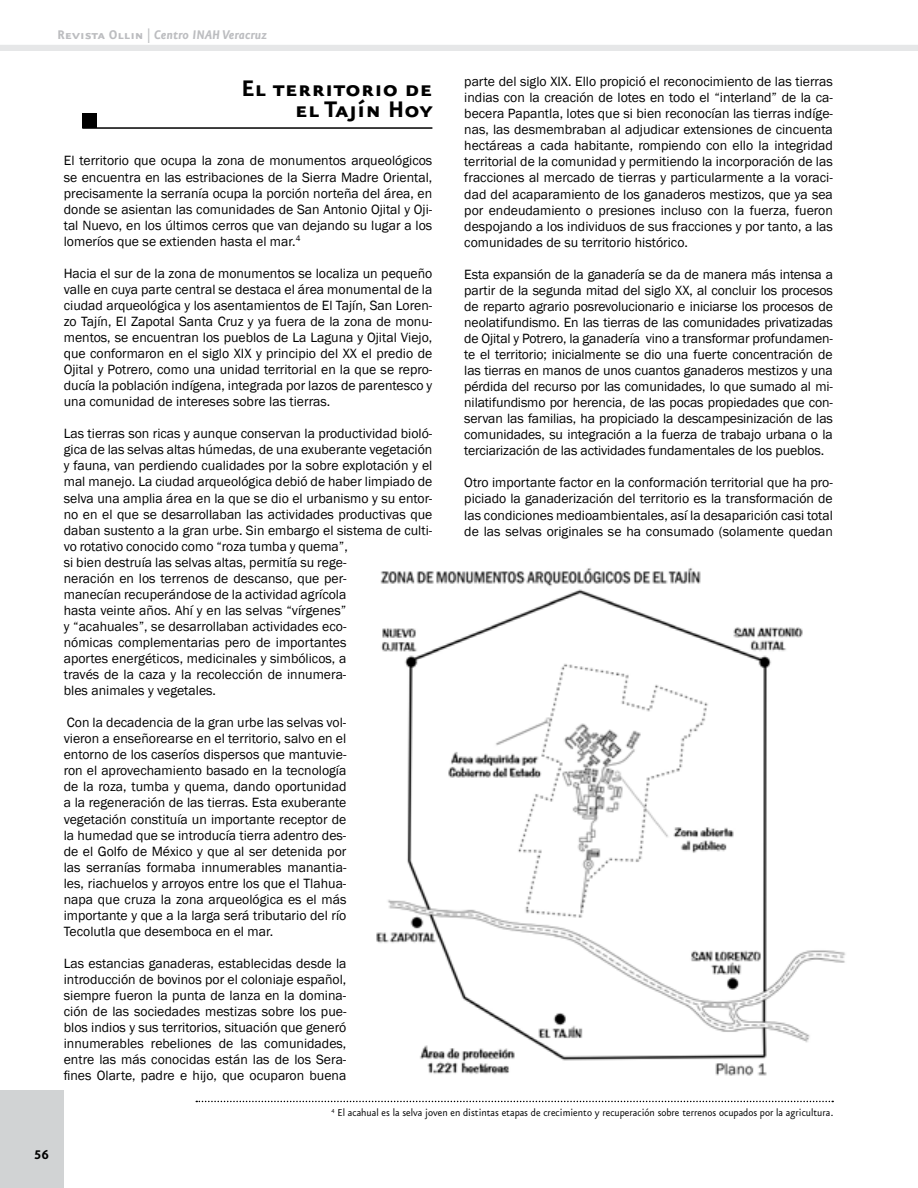
<style>
.page{position:relative;width:918px;height:1188px;background:#fff}
.page>*{position:absolute;margin:0;border:0;box-sizing:border-box;transform-origin:0 0}
.t1{font:27px/21px "Eureka Sans Bold Caps";color:#000;text-align:right}
.t2{font:italic 700 15px "Eureka Sans";color:#bcbdc0}
.t3{font:15px "Eureka Sans Bold Caps";color:#000}
.t4{font:13.8px/16px "Franklin Gothic Book 2";color:#000;text-align:justify}
.t5{font:13.8px "Franklin Gothic";color:#000}
.t6{font:12px "Eureka Sans";color:#000;scale:.95 1}
.s1{font-family:"Eureka Sans Bold Caps";font-weight:400;font-style:normal}
.s2{font-weight:400;font-style:normal}
</style>
<div class="page">
<div style="left:0;top:1090px;width:64px;height:98px;background:#d1d3d4"></div>
<hr style="left:82px;top:127px;width:350px;height:2px;background:#000">
<div style="left:82px;top:114px;width:15px;height:14px;background:#000"></div>
<svg style="left:196px;top:1101px;width:637px;height:1px"></svg>
<img style="left:376px;top:568px;width:470px;height:508px">
<div style="left:0;top:45px;width:918px;height:6px;background:#e6e7e8"></div>
<p class="t2" style="left:57px;top:28px;width:211px"><span class="s1">Revista Ollin</span> <span class="s2">|</span> Centro INAH Veracruz</p>
<p class="t3" style="left:34px;top:1147px;width:17px">56</p>
<h1 class="t1" style="left:241px;top:78px;width:193px">El territorio de el Tajín Hoy</h1>
<p class="t4" style="left:64px;top:153px;width:370px">El territorio que ocupa la zona de monumentos arqueológicos se encuentra en las estribaciones de la Sierra Madre Oriental, precisamente la serranía ocupa la porción norteña del área, en donde se asientan las comunidades de San Antonio Ojital y Oji&shy;tal Nuevo, en los últimos cerros que van dejando su lugar a los lomeríos que se extienden hasta el mar.<sup>4</sup></p>
<p class="t4" style="left:64px;top:266px;width:370px">Hacia el sur de la zona de monumentos se localiza un pequeño valle en cuya parte central se destaca el área monumental de la ciudad arqueológica y los asentamientos de El Tajín, San Loren&shy;zo Tajín, El Zapotal Santa Cruz y ya fuera de la zona de monu&shy;mentos, se encuentran los pueblos de La Laguna y Ojital Viejo, que conformaron en el siglo XIX y principio del XX el predio de Ojital y Potrero, como una unidad territorial en la que se repro&shy;ducía la población indígena, integrada por lazos de parentesco y una comunidad de intereses sobre las tierras.</p>
<p class="t4" style="left:64px;top:426px;width:370px;text-align:left">Las tierras son ricas y aunque conservan la productividad bioló&shy;gica de las selvas altas húmedas, de una exuberante vegetación y fauna, van perdiendo cualidades por la sobre explotación y el mal manejo. La ciudad arqueológica debió de haber limpiado de selva una amplia área en la que se dio el urbanismo y su entor&shy;no en el que se desarrollaban las actividades productivas que daban sustento a la gran urbe. Sin embargo el sistema de culti&shy;vo rotativo conocido como “roza tumba y quema”,<br>si bien destruía las selvas altas, permitía su rege-<br>neración en los terrenos de descanso, que per-<br>manecían recuperándose de la actividad agrícola<br>hasta veinte años. Ahí y en las selvas “vírgenes”<br>y “acahuales”, se desarrollaban actividades eco-<br>nómicas complementarias pero de importantes<br>aportes energéticos, medicinales y simbólicos, a<br>través de la caza y la recolección de innumera-<br>bles animales y vegetales.</p>
<p class="t4" style="left:64px;top:715px;width:284px">Con la decadencia de la gran urbe las selvas vol&shy;vieron a enseñorearse en el territorio, salvo en el entorno de los caseríos dispersos que mantuvie&shy;ron el aprovechamiento basado en la tecnología de la roza, tumba y quema, dando oportunidad a la regeneración de las tierras. Esta exuberante vegetación constituía un importante receptor de la humedad que se introducía tierra adentro des&shy;de el Golfo de México y que al ser detenida por las serranías formaba innumerables manantia&shy;les, riachuelos y arroyos entre los que el Tlahua&shy;napa que cruza la zona arqueológica es el más importante y que a la larga será tributario del río Tecolutla que desemboca en el mar.</p>
<p class="t4" style="left:64px;top:956px;width:284px">Las estancias ganaderas, establecidas desde la introducción de bovinos por el coloniaje español, siempre fueron la punta de lanza en la domina&shy;ción de las sociedades mestizas sobre los pue&shy;blos indios y sus territorios, situación que generó innumerables rebeliones de las comunidades, entre las más conocidas están las de los Sera-</p>
<p class="t5" style="left:64px;top:1067px;width:284px">fines Olarte, padre e hijo, que ocuparon buena</p>
<p class="t4" style="left:464px;top:74px;width:370px">parte del siglo XIX. Ello propició el reconocimiento de las tierras indias con la creación de lotes en todo el “interland” de la ca&shy;becera Papantla, lotes que si bien reconocían las tierras indíge&shy;nas, las desmembraban al adjudicar extensiones de cincuenta hectáreas a cada habitante, rompiendo con ello la integridad territorial de la comunidad y permitiendo la incorporación de las fracciones al mercado de tierras y particularmente a la voraci&shy;dad del acaparamiento de los ganaderos mestizos, que ya sea por endeudamiento o presiones incluso con la fuerza, fueron despojando a los individuos de sus fracciones y por tanto, a las comunidades de su territorio histórico.</p>
<p class="t4" style="left:464px;top:266px;width:370px">Esta expansión de la ganadería se da de manera más intensa a partir de la segunda mitad del siglo XX, al concluir los procesos de reparto agrario posrevolucionario e iniciarse los procesos de neolatifundismo. En las tierras de las comunidades privatizadas de Ojital y Potrero, la ganadería vino a transformar profundamen&shy;te el territorio; inicialmente se dio una fuerte concentración de las tierras en manos de unos cuantos ganaderos mestizos y una pérdida del recurso por las comunidades, lo que sumado al mi&shy;nilatifundismo por herencia, de las pocas propiedades que con&shy;servan las familias, ha propiciado la descampesinización de las comunidades, su integración a la fuerza de trabajo urbana o la terciarización de las actividades fundamentales de los pueblos.</p>
<p class="t4" style="left:464px;top:475px;width:370px">Otro importante factor en la conformación territorial que ha pro&shy;piciado la ganaderización del territorio es la transformación de las condiciones medioambientales, así la desaparición casi total de las selvas originales se ha consumado (solamente quedan</p>
<p class="t6" style="left:332px;top:1106px;width:530px"><sup>4</sup> El acahual es la selva joven en distintas etapas de crecimiento y recuperación sobre terrenos ocupados por la agricultura.</p>
</div>
